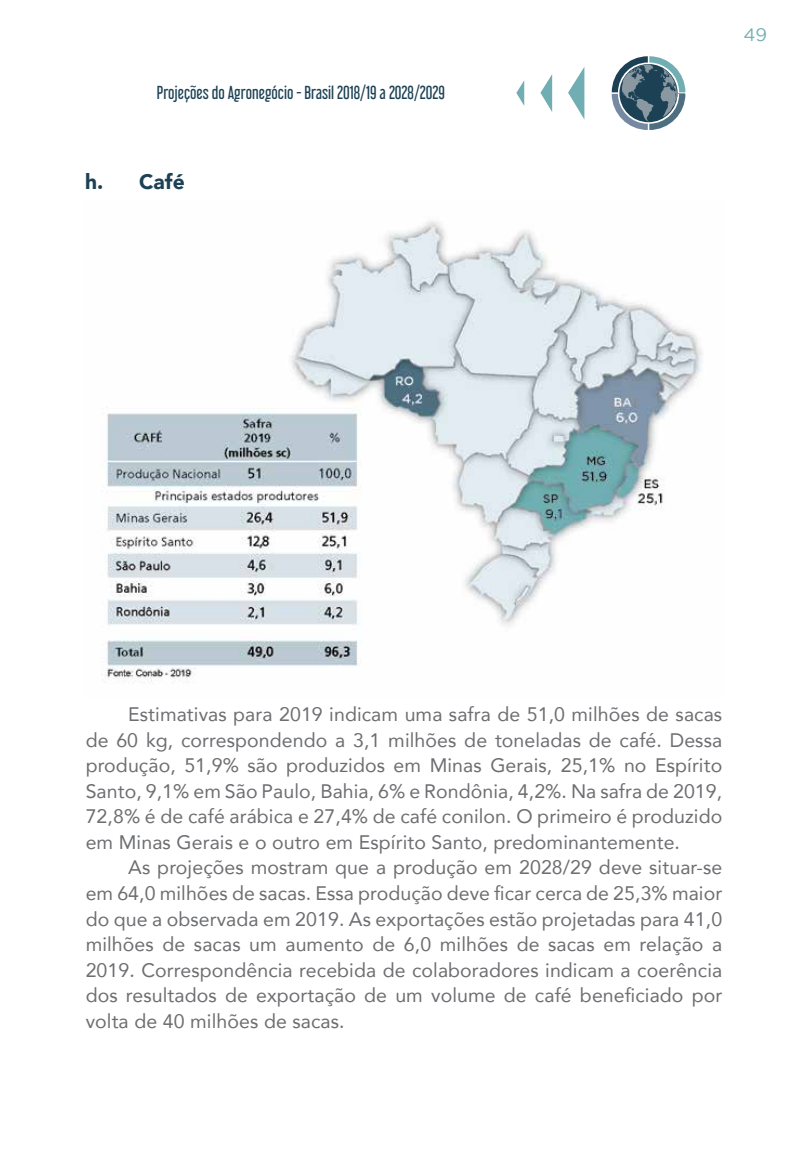
<style>
.page{position:relative;width:808px;height:1149px;background:#fff}
.page>*{position:absolute;margin:0;border:0;box-sizing:border-box;transform-origin:0 0}
.t1{font:900 21px "Avenir";color:#1d4154}
.t2{font:19.5px/25.5px "Avenir";letter-spacing:.005em;color:#6d6e71;text-align:justify}
.t3{font:18px "Gotham";color:#71aeb3}
.t4{font:16.5px "Libel Suit Rg";color:#1d4154}
</style>
<div class="page">
<svg style="left:568px;top:67px;width:16px;height:52px"></svg>
<svg style="left:540px;top:74px;width:12px;height:38px"></svg>
<svg style="left:516px;top:81px;width:8px;height:25px"></svg>
<svg style="left:612px;top:56px;width:73px;height:74px"></svg>
<img style="left:636px;top:64px;width:18px;height:9px">
<img style="left:101px;top:221px;width:602px;height:463px">
<p class="t4" style="left:157px;top:79px;width:290px">Projeções do Agronegócio - Brasil 2018/19 a 2028/2029</p>
<p class="t1" style="left:85px;top:164px;width:101px">h. Café</p>
<p class="t3" style="left:743px;top:25px;width:25px">49</p>
<p class="t2" style="left:86px;top:701px;width:638px;text-indent:43px">Estimativas para 2019 indicam uma safra de 51,0 milhões de sacas de 60 kg, correspondendo a 3,1 milhões de toneladas de café. Dessa produção, 51,9% são produzidos em Minas Gerais, 25,1% no Espírito Santo, 9,1% em São Paulo, Bahia, 6% e Rondônia, 4,2%. Na safra de 2019, 72,8% é de café arábica e 27,4% de café conilon. O primeiro é produzido em Minas Gerais e o outro em Espírito Santo, predominantemente.</p>
<p class="t2" style="left:86px;top:854px;width:638px;text-indent:43px">As projeções mostram que a produção em 2028/29 deve situar-se em 64,0 milhões de sacas. Essa produção deve ficar cerca de 25,3% maior do que a observada em 2019. As exportações estão projetadas para 41,0 milhões de sacas um aumento de 6,0 milhões de sacas em relação a 2019. Correspondência recebida de colaboradores indicam a coerência dos resultados de exportação de um volume de café beneficiado por volta de 40 milhões de sacas.</p>
</div>
